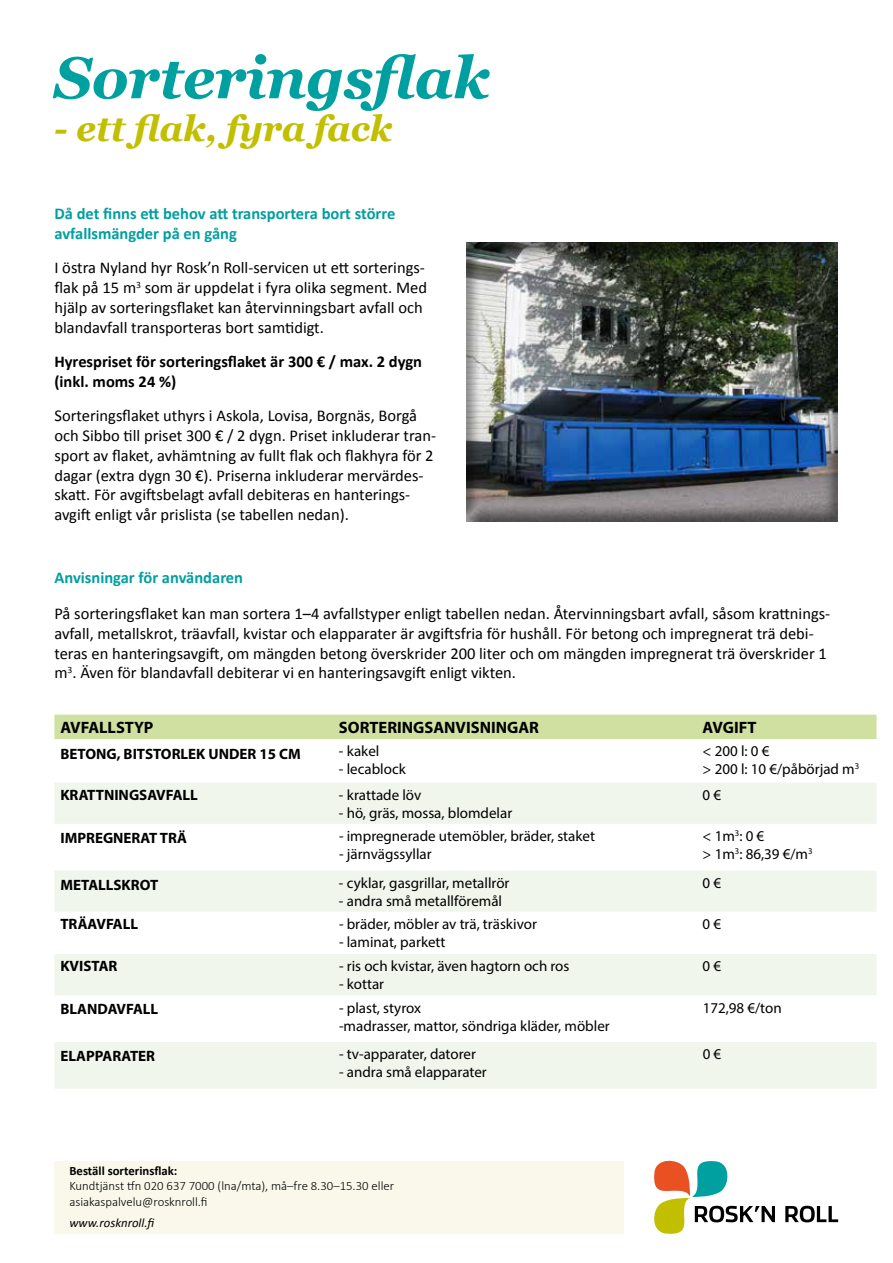
<style>
.page{position:relative;width:893px;height:1263px;background:#fff}
.page>*{position:absolute;margin:0;border:0;box-sizing:border-box;transform-origin:0 0}
.t1{font:italic 700 58.5px "Georgia";letter-spacing:-.01em;color:#009fa0}
.t2{font:italic 700 36px "Georgia";letter-spacing:-.01em;color:#c1bf00}
.t3{font:16.5px/19.8px "Calibri";color:#000}
.t4{font:700 16.5px/19.8px "Calibri";color:#009fa0}
.t5{font:700 16.5px/19.8px "Calibri";color:#000}
.t6{font:700 16.5px "Myriad Pro";color:#000}
.t7{font:15px/18px "Myriad Pro";color:#000}
.t8{font:700 15px "Myriad Pro";color:#000}
.t9{font:300 12.75px/15.3px "Calibri";color:#000}
.t10{font:700 12.75px "Calibri";color:#000}
.t11{font:italic 12.75px "Calibri";color:#000}
</style>
<div class="page">
<svg style="left:654px;top:1160px;width:184px;height:74px"></svg>
<div style="left:54px;top:1161px;width:570px;height:73px;background:#f9f8eb"></div>
<div style="left:54px;top:715px;width:822px;height:24px;background:#cfe0a1"></div>
<svg style="left:54px;top:783px;width:822px;height:306px;fill:#f1f6ec"></svg>
<div style="left:466px;top:242px;width:374px;height:281px;background:#000;opacity:.5"></div>
<h1 class="t1" style="left:54px;top:40px;width:438px">Sorteringsflak</h1>
<h2 class="t2" style="left:54px;top:106px;width:340px">- ett flak, fyra fack</h2>
<p class="t4" style="left:54px;top:204px;width:342px">Då det finns ett behov att transportera bort större avfallsmängder på en gång</p>
<p class="t3" style="left:54px;top:258px;width:374px">I östra Nyland hyr Rosk’n Roll-servicen ut ett sorterings&shy;flak på 15 m<sup>3</sup> som är uppdelat i fyra olika segment. Med hjälp av sorteringsflaket kan återvinningsbart avfall och blandavfall transporteras bort samtidigt.</p>
<p class="t5" style="left:54px;top:352px;width:369px">Hyrespriset för sorteringsflaket är 300 € / max. 2 dygn (inkl. moms 24 %)</p>
<p class="t3" style="left:54px;top:406px;width:383px">Sorteringsflaket uthyrs i Askola, Lovisa, Borgnäs, Borgå och Sibbo till priset 300 € / 2 dygn. Priset inkluderar tran&shy;sport av flaket, avhämtning av fullt flak och flakhyra för 2 dagar (extra dygn 30 €). Priserna inkluderar mervärdes&shy;skatt. För avgiftsbelagt avfall debiteras en hanterings&shy;avgift enligt vår prislista (se tabellen nedan).</p>
<p class="t4" style="left:54px;top:568px;width:190px">Anvisningar för användaren</p>
<p class="t3" style="left:54px;top:604px;width:777px">På sorteringsflaket kan man sortera 1–4 avfallstyper enligt tabellen nedan. Återvinningsbart avfall, såsom krattnings&shy;avfall, metallskrot, träavfall, kvistar och elapparater är avgiftsfria för hushåll. För betong och impregnerat trä debi&shy;teras en hanteringsavgift, om mängden betong överskrider 200 liter och om mängden impregnerat trä överskrider 1 m<sup>3</sup>. Även för blandavfall debiterar vi en hanteringsavgift enligt vikten.</p>
<p class="t6" style="left:60px;top:717px;width:94px">AVFALLSTYP</p>
<p class="t6" style="left:339px;top:717px;width:202px">SORTERINGSANVISNINGAR</p>
<p class="t6" style="left:703px;top:717px;width:55px">AVGIFT</p>
<p class="t8" style="left:60px;top:744px;width:242px">BETONG, BITSTORLEK UNDER 15 CM</p>
<p class="t7" style="left:339px;top:742px;width:42px">- kakel</p>
<p class="t7" style="left:339px;top:760px;width:68px">- lecablock</p>
<p class="t7" style="left:703px;top:742px;width:158px">&lt; 200 l: 0 €<br>&gt; 200 l: 10 €/påbörjad m<sup>3</sup></p>
<p class="t8" style="left:60px;top:785px;width:139px">KRATTNINGSAVFALL</p>
<p class="t7" style="left:339px;top:785px;width:84px">- krattade löv</p>
<p class="t7" style="left:339px;top:803px;width:175px">- hö, gräs, mossa, blomdelar</p>
<p class="t7" style="left:703px;top:785px;width:20px">0 €</p>
<p class="t8" style="left:60px;top:828px;width:128px">IMPREGNERAT TRÄ</p>
<p class="t7" style="left:339px;top:827px;width:257px">- impregnerade utemöbler, bräder, staket</p>
<p class="t7" style="left:339px;top:845px;width:94px">- järnvägssyllar</p>
<p class="t7" style="left:703px;top:827px;width:111px">&lt; 1m<sup>3</sup>: 0 €<br>&gt; 1m<sup>3</sup>: 86,39 €/m<sup>3</sup></p>
<p class="t8" style="left:60px;top:875px;width:99px">METALLSKROT</p>
<p class="t7" style="left:339px;top:873px;width:172px">- cyklar, gasgrillar, metallrör</p>
<p class="t7" style="left:339px;top:891px;width:165px">- andra små metallföremål</p>
<p class="t7" style="left:703px;top:873px;width:20px">0 €</p>
<p class="t8" style="left:60px;top:914px;width:79px">TRÄAVFALL</p>
<p class="t7" style="left:339px;top:915px;width:199px">- bräder, möbler av trä, träskivor</p>
<p class="t7" style="left:339px;top:933px;width:108px">- laminat, parkett</p>
<p class="t7" style="left:703px;top:915px;width:20px">0 €</p>
<p class="t8" style="left:60px;top:956px;width:59px">KVISTAR</p>
<p class="t7" style="left:339px;top:957px;width:232px">- ris och kvistar, även hagtorn och ros</p>
<p class="t7" style="left:339px;top:975px;width:47px">- kottar</p>
<p class="t7" style="left:703px;top:957px;width:20px">0 €</p>
<p class="t8" style="left:60px;top:999px;width:99px">BLANDAVFALL</p>
<p class="t7" style="left:339px;top:998px;width:272px">- plast, styrox<br>-madrasser, mattor, söndriga kläder, möbler</p>
<p class="t7" style="left:703px;top:998px;width:81px">172,98 €/ton</p>
<p class="t8" style="left:60px;top:1046px;width:96px">ELAPPARATER</p>
<p class="t7" style="left:339px;top:1045px;width:138px">- tv-apparater, datorer</p>
<p class="t7" style="left:339px;top:1063px;width:149px">- andra små elapparater</p>
<p class="t7" style="left:703px;top:1045px;width:20px">0 €</p>
<p class="t10" style="left:69px;top:1162px;width:109px">Beställ sorterinsflak:</p>
<p class="t9" style="left:69px;top:1178px;width:326px">Kundtjänst tfn 020 637 7000 (lna/mta), må–fre 8.30–15.30 eller asiakaspalvelu@rosknroll.fi</p>
<p class="t11" style="left:69px;top:1213px;width:88px">www.rosknroll.fi</p>
</div>
